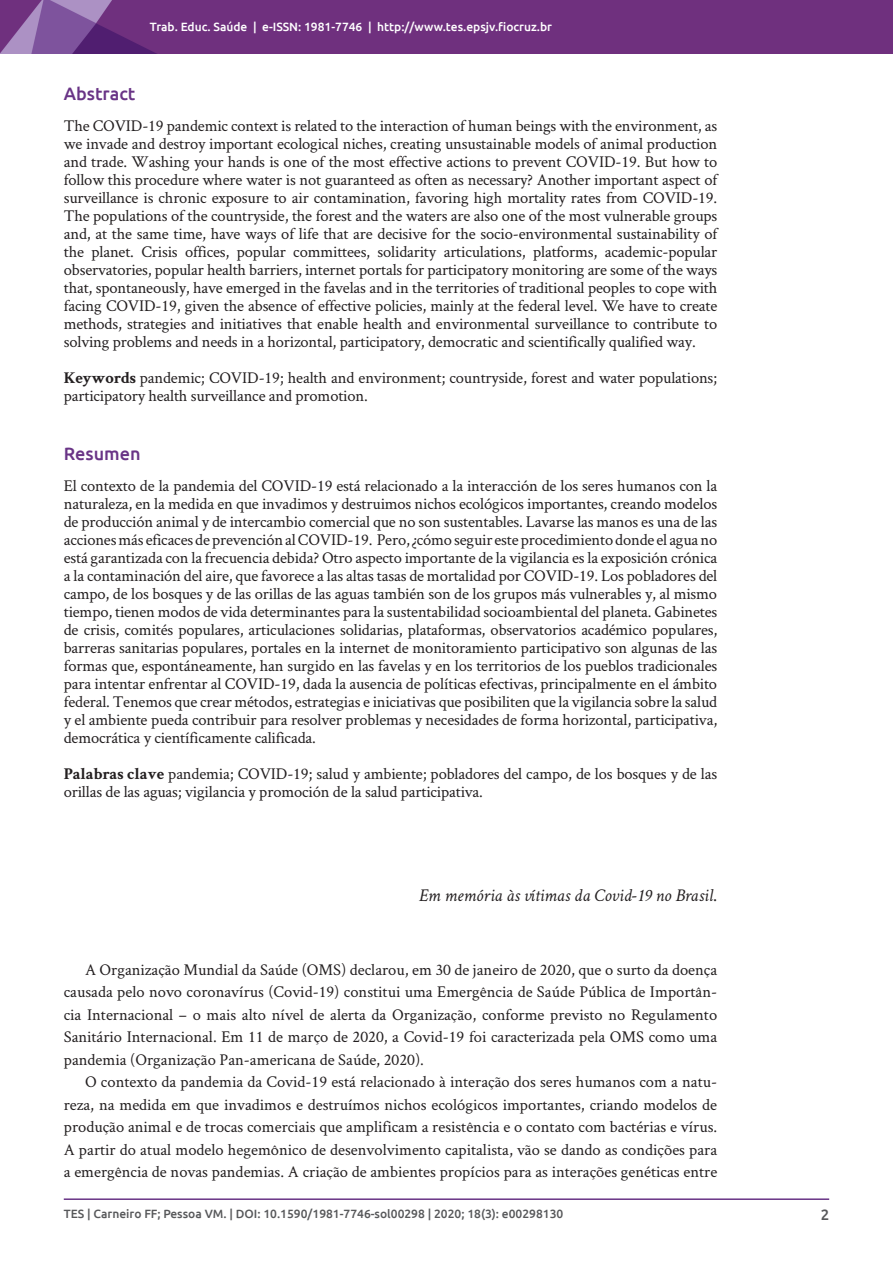
<style>
.page{position:relative;width:893px;height:1263px;background:#fff}
.page>*{position:absolute;margin:0;border:0;box-sizing:border-box;transform-origin:0 0}
.t1{font:italic 18px "Crimson Text";color:#231f20}
.titulo-resumo{font:500 18px "Ubuntu";color:#693486}
.texto-resumo{font:16.5px/18px "Crimson Text";letter-spacing:-.01em;color:#231f20;text-align:justify}
.texto-comum{font:16.5px/22.5px "Crimson Text";color:#231f20;text-align:justify}
.t2{font:500 15px "Ubuntu";color:#57585a}
.t3{font:500 12px "Ubuntu";color:#57585a}
.t4{font:500 12px "Ubuntu";color:#fff}
.s1{font-weight:700}
.s2{font-family:"Minion Pro";font-style:normal}
</style>
<div class="page">
<hr style="left:64px;top:1198px;width:765px;height:2px;background:#693486">
<img style="left:0;top:0;width:893px;height:53px">
<p class="t4" style="left:150px;top:19px;width:404px">Trab. Educ. Saúde | e-ISSN: 1981-7746 | http://www.tes.epsjv.fiocruz.br</p>
<p class="titulo-resumo" style="left:64px;top:82px;width:73px">Abstract</p>
<p class="texto-resumo" style="left:64px;top:116px;width:655px">The COVID-19 pandemic context is related to the interaction of human beings with the environment, as we invade and destroy important ecological niches, creating unsustainable models of animal production and trade. Washing your hands is one of the most effective actions to prevent COVID-19. But how to follow this procedure where water is not guaranteed as often as necessary? Another important aspect of surveillance is chronic exposure to air contamination, favoring high mortality rates from COVID-19.<br>The populations of the countryside, the forest and the waters are also one of the most vulnerable groups and, at the same time, have ways of life that are decisive for the socio-environmental sustainability of the planet. Crisis offices, popular committees, solidarity articulations, platforms, academic-popular observatories, popular health barriers, internet portals for participatory monitoring are some of the ways that, spontaneously, have emerged in the favelas and in the territories of traditional peoples to cope with facing COVID-19, given the absence of effective policies, mainly at the federal level. We have to create methods, strategies and initiatives that enable health and environmental surveillance to contribute to solving problems and needs in a horizontal, participatory, democratic and scientifically qualified way.</p>
<p class="texto-resumo" style="left:64px;top:368px;width:655px"><span class="s1">Keywords</span> pandemic; COVID-19; health and environment; countryside, forest and water populations; participatory health surveillance and promotion.</p>
<p class="titulo-resumo" style="left:64px;top:442px;width:78px">Resumen</p>
<p class="texto-resumo" style="left:64px;top:476px;width:655px">El contexto de la pandemia del COVID-19 está relacionado a la interacción de los seres humanos con la naturaleza, en la medida en que invadimos y destruimos nichos ecológicos importantes, creando modelos de producción animal y de intercambio comercial que no son sustentables. Lavarse las manos es una de las acciones más eficaces de prevención al COVID-19. Pero, ¿cómo seguir este procedimiento donde el agua no está garantizada con la frecuencia debida? Otro aspecto importante de la vigilancia es la exposición crónica a la contaminación del aire, que favorece a las altas tasas de mortalidad por COVID-19. Los pobladores del campo, de los bosques y de las orillas de las aguas también son de los grupos más vulnerables y, al mismo tiempo, tienen modos de vida determinantes para la sustentabilidad socioambiental del planeta. Gabinetes de crisis, comités populares, articulaciones solidarias, plataformas, observatorios académico populares, barreras sanitarias populares, portales en la internet de monitoramiento participativo son algunas de las formas que, espontáneamente, han surgido en las favelas y en los territorios de los pueblos tradicionales para intentar enfrentar al COVID-19, dada la ausencia de políticas efectivas, principalmente en el ámbito federal. Tenemos que crear métodos, estrategias e iniciativas que posibiliten que la vigilancia sobre la salud y el ambiente pueda contribuir para resolver problemas y necesidades de forma horizontal, participativa, democrática y científicamente calificada.</p>
<p class="texto-resumo" style="left:64px;top:764px;width:655px"><span class="s1">Palabras clave</span> pandemia; COVID-19; salud y ambiente; pobladores del campo, de los bosques y de las orillas de las aguas; vigilancia y promoción de la salud participativa.</p>
<p class="t1" style="left:419px;top:885px;width:300px">Em memória às vítimas da Covid-19 no Brasil<span class="s2">.</span></p>
<p class="texto-comum" style="left:64px;top:957px;width:655px;text-indent:21px">A Organização Mundial da Saúde (OMS) declarou, em 30 de janeiro de 2020, que o surto da doença causada pelo novo coronavírus (Covid-19) constitui uma Emergência de Saúde Pública de Importân&shy;cia Internacional – o mais alto nível de alerta da Organização, conforme previsto no Regulamento Sanitário Internacional. Em 11 de março de 2020, a Covid-19 foi caracterizada pela OMS como uma pandemia (Organização Pan-americana de Saúde, 2020).</p>
<p class="texto-comum" style="left:64px;top:1070px;width:655px;text-indent:21px">O contexto da pandemia da Covid-19 está relacionado à interação dos seres humanos com a natu&shy;reza, na medida em que invadimos e destruímos nichos ecológicos importantes, criando modelos de produção animal e de trocas comerciais que amplificam a resistência e o contato com bactérias e vírus.<br>A partir do atual modelo hegemônico de desenvolvimento capitalista, vão se dando as condições para a emergência de novas pandemias. A criação de ambientes propícios para as interações genéticas entre</p>
<p class="t3" style="left:64px;top:1206px;width:501px">TES | Carneiro FF; Pessoa VM. | DOI: 10.1590/1981-7746-sol00298 | 2020; 18(3): e00298130</p>
<p class="t2" style="left:821px;top:1205px;width:10px">2</p>
</div>
